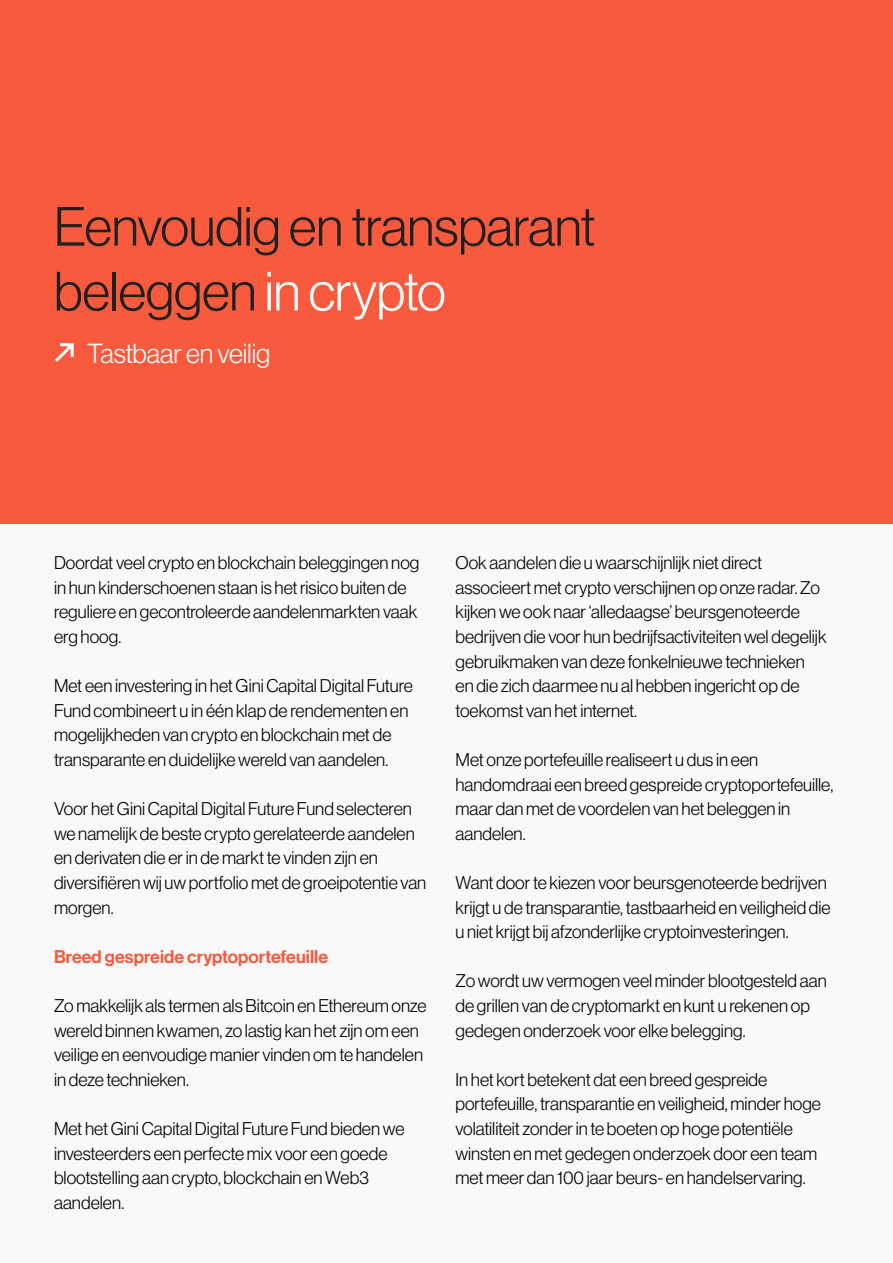
<style>
.page{position:relative;width:893px;height:1263px;background:#fff}
.page>*{position:absolute;margin:0;border:0;box-sizing:border-box;transform-origin:0 0}
.t1{font:300 54px/64.8px "Neue Haas Display";letter-spacing:-.005em;color:#202020}
.t2{font:300 27px "Neue Haas Display";letter-spacing:-.005em;color:#fff}
.t3{font:300 18px/24.6px "Neue Haas Display";color:#000}
.t4{font:18px "Neue Haas Display Mediu";letter-spacing:.005em;color:#f75a3d}
.s1{color:#fff}
</style>
<div class="page">
<div style="left:0;top:0;width:893px;height:739px;background:#f75a3d"></div>
<div style="left:0;top:524px;width:893px;height:739px;background:#f9f9f9"></div>
<svg style="left:55px;top:343px;width:19px;height:19px"></svg>
<h1 class="t1" style="left:54px;top:194px;width:543px">Eenvoudig en transparant beleggen <span class="s1">in crypto</span></h1>
<h2 class="t2" style="left:87px;top:338px;width:185px">Tastbaar en veilig</h2>
<p class="t3" style="left:54px;top:550px;width:367px">Doordat veel crypto en blockchain beleggingen nog in hun kinderschoenen staan is het risico buiten de reguliere en gecontroleerde aandelenmarkten vaak erg hoog.</p>
<p class="t3" style="left:54px;top:673px;width:360px">Met een investering in het Gini Capital Digital Future Fund combineert u in één klap de rendementen en mogelijkheden van crypto en blockchain met de transparante en duidelijke wereld van aandelen.</p>
<p class="t3" style="left:54px;top:796px;width:374px">Voor het Gini Capital Digital Future Fund selecteren we namelijk de beste crypto gerelateerde aandelen en derivaten die er in de markt te vinden zijn en diversifiëren wij uw portfolio met de groeipotentie van morgen.</p>
<p class="t4" style="left:54px;top:946px;width:276px">Breed gespreide cryptoportefeuille</p>
<p class="t3" style="left:54px;top:993px;width:374px">Zo makkelijk als termen als Bitcoin en Ethereum onze wereld binnen kwamen, zo lastig kan het zijn om een veilige en eenvoudige manier vinden om te handelen in deze technieken.</p>
<p class="t3" style="left:54px;top:1116px;width:352px">Met het Gini Capital Digital Future Fund bieden we investeerders een perfecte mix voor een goede blootstelling aan crypto, blockchain en Web3 aandelen.</p>
<p class="t3" style="left:455px;top:550px;width:373px">Ook aandelen die u waarschijnlijk niet direct associeert met crypto verschijnen op onze radar. Zo kijken we ook naar ‘alledaagse’ beursgenoteerde bedrijven die voor hun bedrijfsactiviteiten wel degelijk gebruikmaken van deze fonkelnieuwe technieken en die zich daarmee nu al hebben ingericht op de toekomst van het internet.</p>
<p class="t3" style="left:455px;top:747px;width:379px">Met onze portefeuille realiseert u dus in een handomdraai een breed gespreide cryptoportefeuille, maar dan met de voordelen van het beleggen in aandelen.</p>
<p class="t3" style="left:455px;top:870px;width:377px">Want door te kiezen voor beursgenoteerde bedrijven krijgt u de transparantie, tastbaarheid en veiligheid die u niet krijgt bij afzonderlijke cryptoinvesteringen.</p>
<p class="t3" style="left:455px;top:969px;width:373px">Zo wordt uw vermogen veel minder blootgesteld aan de grillen van de cryptomarkt en kunt u rekenen op gedegen onderzoek voor elke belegging.</p>
<p class="t3" style="left:455px;top:1067px;width:367px">In het kort betekent dat een breed gespreide portefeuille, transparantie en veiligheid, minder hoge volatiliteit zonder in te boeten op hoge potentiële winsten en met gedegen onderzoek door een team met meer dan 100 jaar beurs- en handelservaring.</p>
</div>
